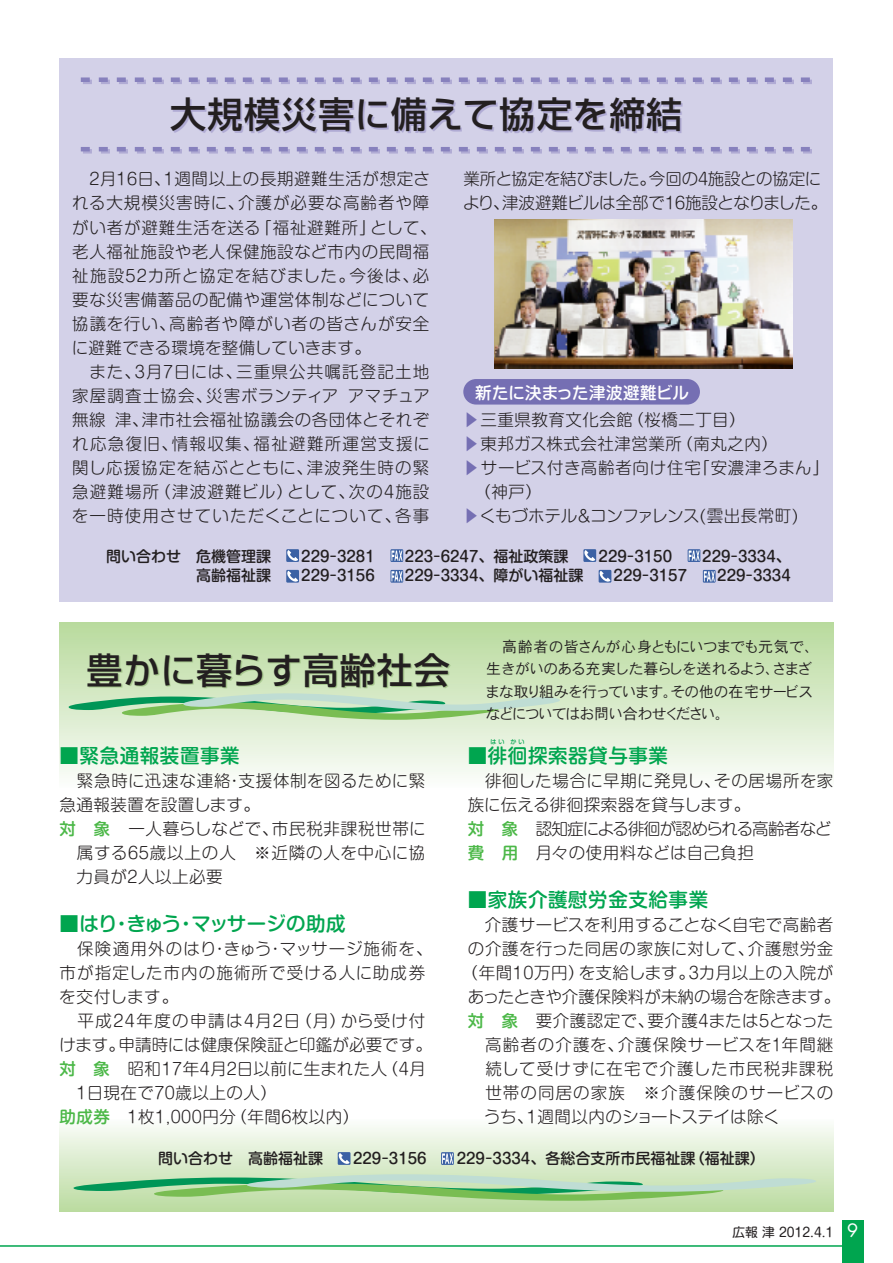
<style>
.page{position:relative;width:893px;height:1263px;background:#fff}
.page>*{position:absolute;margin:0;border:0;box-sizing:border-box;transform-origin:0 0}
.t1{font:500 36px "Shin Go";letter-spacing:.02em;color:#231f20}
.t2{font:500 19.5px "Shin M Go";letter-spacing:.03em;color:#00a54f}
.t3{font:500 19.5px "Shin M Go";letter-spacing:-.02em;color:#00a54f}
.t4{font:300 16.5px/24px "Shin M Go";letter-spacing:.03em;color:#231f20}
.t5{font:300 16.5px/24px "Shin M Go";letter-spacing:.005em;color:#231f20}
.t6{font:300 16.5px/24px "Shin M Go";letter-spacing:.065em;color:#231f20}
.t7{font:300 16.5px/24px "Shin M Go";letter-spacing:-.01em;color:#231f20}
.t8{font:300 16.5px "Shin M Go";color:#231f20}
.t9{font:300 16.5px "Shin M Go";letter-spacing:.085em;color:#231f20}
.t10{font:300 16.5px "Shin M Go";letter-spacing:-.02em;color:#231f20}
.t11{font:300 16.5px "Shin M Go";letter-spacing:.05em;color:#231f20}
.t12{font:300 16.5px "Shin M Go";letter-spacing:.07em;color:#231f20}
.t13{font:500 16.5px "Shin M Go";letter-spacing:.005em;color:#fff}
.t14{font:500 16.5px "Shin M Go";color:#756fb3}
.t15{font:500 15px "Shin M Go";color:#231f20}
.t16{font:15px/22.5px "DFPHS Gothic CID W3";letter-spacing:-.065em;color:#231f20}
.t17{font:12.75px "Shin M Go";color:#231f20}
.t18{font:500 6px "Shin M Go";color:#00a54f}
.s1{font-weight:500;color:#4cb848}
.s2{font-family:"Futura";font-size:18px;color:#fff}
</style>
<div class="page">
<div style="left:60px;top:58px;width:773px;height:543px;background:#d3d1e8"></div>
<div style="left:60px;top:623px;width:773px;height:164px;background:linear-gradient(to bottom,#b8da9c,#fafcf9)"></div>
<svg style="left:69px;top:693px;width:491px;height:27px;background:#add7ac"></svg>
<div style="left:60px;top:1119px;width:773px;height:93px;background:linear-gradient(to bottom,#fbfcfa,#bada9e)"></div>
<svg style="left:74px;top:1174px;width:742px;height:27px;background:#a5d3a0"></svg>
<div style="left:463px;top:379px;width:237px;height:26px;background:#756fb3;border-radius:13px"></div>
<img style="left:494px;top:220px;width:298px;height:148px">
<div style="left:842px;top:1220px;width:21px;height:43px;background:#00a54f"></div>
<hr style="left:0;top:1245px;width:854px;height:2px;background:#00a54f">
<svg style="left:81px;top:77px;width:731px;height:7px"></svg>
<svg style="left:81px;top:147px;width:731px;height:7px"></svg>
<svg style="left:286px;top:549px;width:13px;height:13px"></svg>
<svg style="left:286px;top:550px;width:12px;height:12px"></svg>
<svg style="left:390px;top:549px;width:13px;height:13px"></svg>
<svg style="left:391px;top:550px;width:11px;height:11px"></svg>
<svg style="left:583px;top:549px;width:13px;height:13px"></svg>
<svg style="left:584px;top:550px;width:11px;height:12px"></svg>
<svg style="left:688px;top:549px;width:12px;height:13px"></svg>
<svg style="left:689px;top:550px;width:11px;height:11px"></svg>
<svg style="left:286px;top:570px;width:13px;height:13px"></svg>
<svg style="left:286px;top:571px;width:12px;height:11px"></svg>
<svg style="left:390px;top:570px;width:13px;height:13px"></svg>
<svg style="left:391px;top:571px;width:11px;height:10px"></svg>
<svg style="left:599px;top:570px;width:12px;height:13px"></svg>
<svg style="left:599px;top:571px;width:11px;height:11px"></svg>
<svg style="left:703px;top:570px;width:13px;height:13px"></svg>
<svg style="left:704px;top:571px;width:11px;height:10px"></svg>
<svg style="left:338px;top:1152px;width:12px;height:13px"></svg>
<svg style="left:338px;top:1153px;width:12px;height:12px"></svg>
<svg style="left:441px;top:1152px;width:13px;height:13px"></svg>
<svg style="left:442px;top:1153px;width:11px;height:11px"></svg>
<h1 class="t1" style="left:170px;top:91px;width:514px">大規模災害に備えて協定を締結</h1>
<p class="t4" style="left:72px;top:166px;width:366px;text-indent:18px">2月16日、1週間以上の長期避難生活が想定される大規模災害時に、介護が必要な高齢者や障がい者が避難生活を送る「福祉避難所」として、老人福祉施設や老人保健施設など市内の民間福祉施設52カ所と協定を結びました。今後は、必要な災害備蓄品の配備や運営体制などについて協議を行い、高齢者や障がい者の皆さんが安全に避難できる環境を整備していきます。</p>
<p class="t4" style="left:72px;top:358px;width:359px;text-align:justify;text-indent:18px">また、3月7日には、三重県公共嘱託登記土地家屋調査士協会、災害ボランティアアマチュア無線津、津市社会福祉協議会の各団体とそれぞれ応急復旧、情報収集、福祉避難所運営支援に関し応援協定を結ぶとともに、津波発生時の緊急避難場所（津波避難ビル）として、次の4施設を一時使用させていただくことについて、各事</p>
<p class="t7" style="left:463px;top:166px;width:366px">業所と協定を結びました。今回の4施設との協定により、津波避難ビルは全部で16施設となりました。</p>
<p class="t13" style="left:475px;top:380px;width:216px">新たに決まった津波避難ビル</p>
<p class="t4" style="left:480px;top:406px;width:267px">三重県教育文化会館（桜橋二丁目）</p>
<p class="t4" style="left:480px;top:430px;width:299px">東邦ガス株式会社津営業所（南丸之内）</p>
<p class="t4" style="left:481px;top:454px;width:341px">サービス付き高齢者向け住宅｢安濃津ろまん｣</p>
<p class="t4" style="left:474px;top:478px;width:69px">（神戸）</p>
<p class="t10" style="left:480px;top:504px;width:320px">くもづホテル＆コンファレンス(雲出長常町)</p>
<p class="t14" style="left:459px;top:427px;width:18px;rotate:-90deg">▼</p>
<p class="t14" style="left:459px;top:476px;width:42px;rotate:-90deg">▼ ▼</p>
<p class="t14" style="left:459px;top:524px;width:18px;rotate:-90deg">▼</p>
<p class="t15" style="left:106px;top:545px;width:166px">問い合わせ 危機管理課</p>
<p class="t15" style="left:301px;top:545px;width:75px">229－3281</p>
<p class="t15" style="left:405px;top:545px;width:165px">223－6247、福祉政策課</p>
<p class="t15" style="left:599px;top:545px;width:75px">229－3150</p>
<p class="t15" style="left:702px;top:545px;width:90px">229－3334、</p>
<p class="t15" style="left:196px;top:565px;width:76px">高齢福祉課</p>
<p class="t15" style="left:301px;top:565px;width:75px">229－3156</p>
<p class="t15" style="left:405px;top:565px;width:180px">229－3334、障がい福祉課</p>
<p class="t15" style="left:614px;top:565px;width:75px">229－3157</p>
<p class="t15" style="left:717px;top:565px;width:75px">229－3334</p>
<h1 class="t1" style="left:87px;top:647px;width:365px">豊かに暮らす高齢社会</h1>
<p class="t2" style="left:60px;top:742px;width:182px">■緊急通報装置事業</p>
<p class="t4" style="left:77px;top:768px;width:350px">緊急時に迅速な連絡・支援体制を図るために緊</p>
<p class="t4" style="left:60px;top:792px;width:202px">急通報装置を設置します。</p>
<p class="t4" style="left:60px;top:816px;width:368px"><span class="s1">対 象</span> 一人暮らしなどで、市民税非課税世帯に</p>
<p class="t11" style="left:77px;top:842px;width:350px">属する65歳以上の人 ※近隣の人を中心に協</p>
<p class="t4" style="left:77px;top:864px;width:148px">力員が2人以上必要</p>
<p class="t3" style="left:60px;top:910px;width:288px">■はり･きゅう･マッサージの助成</p>
<p class="t6" style="left:59px;top:936px;width:375px;text-indent:18px">保険適用外のはり・きゅう・マッサージ施術を、市が指定した市内の施術所で受ける人に助成券を交付します。</p>
<p class="t9" style="left:77px;top:1010px;width:349px">平成24年度の申請は4月2日（月）から受け付</p>
<p class="t5" style="left:60px;top:1032px;width:374px">けます。申請時には健康保険証と印鑑が必要です。</p>
<p class="t4" style="left:60px;top:1056px;width:368px"><span class="s1">対 象</span> 昭和17年4月2日以前に生まれた人（4月</p>
<p class="t4" style="left:77px;top:1080px;width:202px">1日現在で70歳以上の人）</p>
<p class="t4" style="left:60px;top:1104px;width:301px"><span class="s1">助成券</span> 1枚1,000円分（年間6枚以内）</p>
<p class="t16" style="left:485px;top:635px;width:336px;text-indent:17px">高齢者の皆さんが心身ともにいつまでも元気で、生きがいのある充実した暮らしを送れるよう、さまざまな取り組みを行っています。その他の在宅サービスなどについてはお問い合わせください。</p>
<p class="t18" style="left:490px;top:738px;width:35px">はい かい</p>
<p class="t2" style="left:468px;top:742px;width:202px">■徘徊探索器貸与事業</p>
<p class="t5" style="left:468px;top:768px;width:367px;text-indent:17px">徘徊した場合に早期に発見し、その居場所を家族に伝える徘徊探索器を貸与します。<br><span class="s1">対 象</span> 認知症による徘徊が認められる高齢者など<span class="s1">費 用</span> 月々の使用料などは自己負担</p>
<p class="t2" style="left:468px;top:886px;width:242px">■家族介護慰労金支給事業</p>
<p class="t4" style="left:485px;top:912px;width:350px">介護サービスを利用することなく自宅で高齢者</p>
<p class="t4" style="left:468px;top:936px;width:367px">の介護を行った同居の家族に対して、介護慰労金</p>
<p class="t4" style="left:462px;top:960px;width:373px">（年間10万円）を支給します。3カ月以上の入院が</p>
<p class="t8" style="left:468px;top:986px;width:374px">あったときや介護保険料が未納の場合を除きます。</p>
<p class="t4" style="left:468px;top:1008px;width:367px"><span class="s1">対 象</span> 要介護認定で、要介護4または5となった</p>
<p class="t6" style="left:485px;top:1032px;width:350px">高齢者の介護を、介護保険サービスを１年間継</p>
<p class="t12" style="left:485px;top:1058px;width:350px">続して受けずに在宅で介護した市民税非課税</p>
<p class="t6" style="left:485px;top:1080px;width:350px">世帯の同居の家族 ※介護保険のサービスの</p>
<p class="t7" style="left:484px;top:1104px;width:297px">うち、1週間以内のショートステイは除く</p>
<p class="t15" style="left:158px;top:1148px;width:166px">問い合わせ 高齢福祉課</p>
<p class="t15" style="left:353px;top:1148px;width:75px">229－3156</p>
<p class="t15" style="left:457px;top:1148px;width:310px">229－3334、各総合支所市民福祉課（福祉課）</p>
<p class="t17" style="left:732px;top:1224px;width:127px">広報津 2012.4.1 <span class="s2">9</span></p>
</div>
